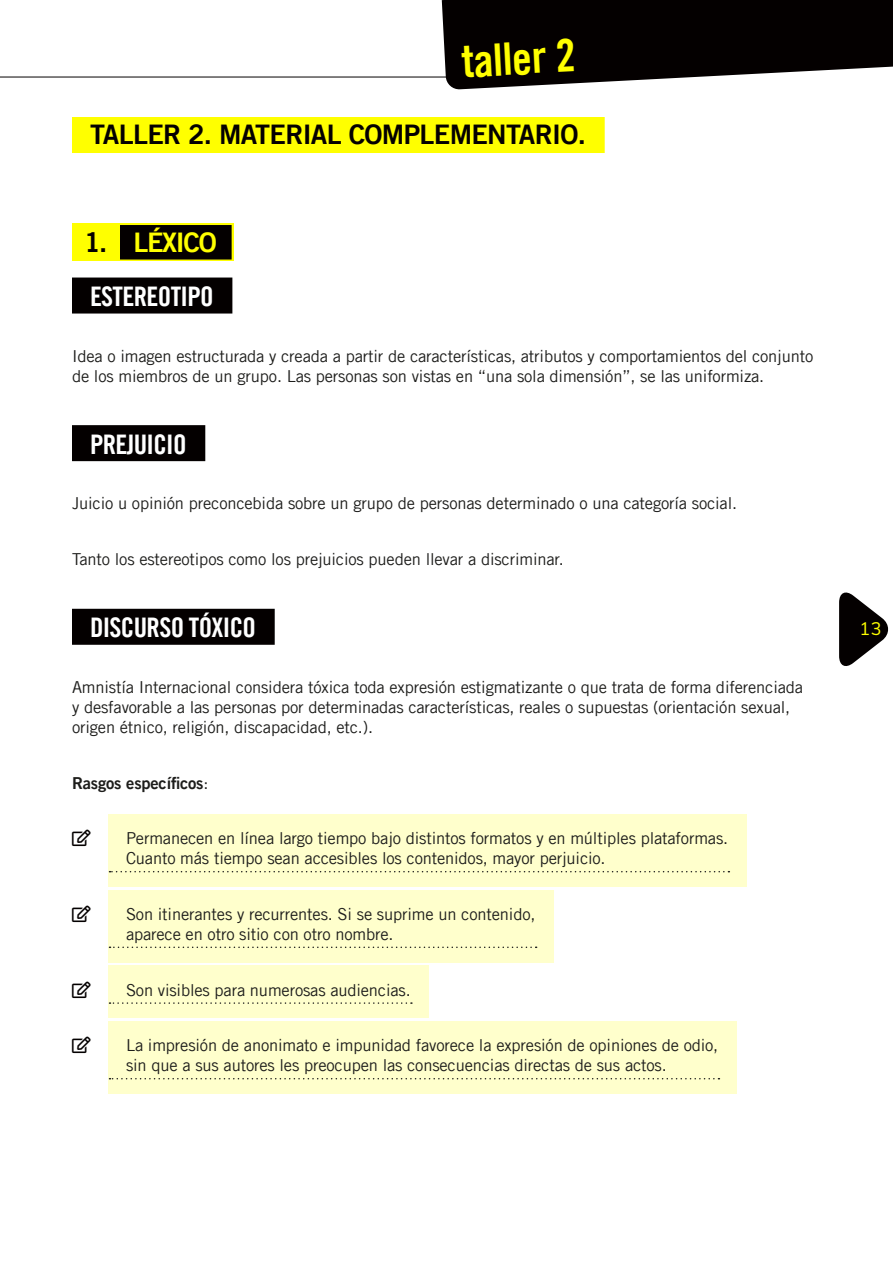
<style>
.page{position:relative;width:893px;height:1263px;background:#fff}
.page>*{position:absolute;margin:0;border:0;box-sizing:border-box;transform-origin:0 0}
.t1{font:45px "Amnesty Trade Gothic Bd Cn 20";color:#ff0}
.h4_TIT-SUB-VERSIONES{font:27px "Amnesty Trade Gothic Bd Cn 20";letter-spacing:-.025em;color:#fff}
.TIT_-_VERSION2{font:27px "Amnesty Trade Gothic Bd 2";letter-spacing:-.025em;color:#040000}
.N2_CORTADO_V2_1_1{font:27px "Amnesty Trade Gothic Bd 2";letter-spacing:-.05em;color:#ff0}
.TEXTO-NORMAL{font:16.5px/19.8px "Amnesty Trade Gothic";letter-spacing:-.01em;color:#1d1d1b}
.LISTA-CHECK-V2{font:16.5px/19.8px "Amnesty Trade Gothic";letter-spacing:-.01em;color:#1d1d1b}
.TEXTO-NORMAL-2{font:16.5px "Amnesty Trade Gothic Bd 2";letter-spacing:-.01em;color:#1d1d1b}
.s1{color:#040000}
.s2{font-family:"Amnesty Trade Gothic"}
</style>
<div class="page">
<svg style="left:442px;top:0;width:451px;height:90px;background:#252222"></svg>
<hr style="left:0;top:77px;width:446px;height:1px;background:#040000">
<div style="left:72px;top:117px;width:533px;height:36px;background:#ff0"></div>
<div style="left:72px;top:224px;width:161px;height:37px;background:#ff0"></div>
<div style="left:120px;top:225px;width:112px;height:35px;background:#040000"></div>
<div style="left:72px;top:278px;width:160px;height:36px;background:#040000"></div>
<div style="left:72px;top:425px;width:133px;height:36px;background:#040000"></div>
<div style="left:72px;top:609px;width:203px;height:36px;background:#040000"></div>
<div style="left:108px;top:814px;width:638px;height:73px;background:#ffc"></div>
<svg style="left:110px;top:871px;width:619px;height:1px"></svg>
<svg style="left:108px;top:890px;width:446px;height:128px;background:#fefed1"></svg>
<div style="left:108px;top:1021px;width:628px;height:73px;background:#ffc"></div>
<svg style="left:110px;top:1078px;width:609px;height:1px"></svg>
<svg style="left:839px;top:592px;width:50px;height:74px"></svg>
<h1 class="t1" style="left:460px;top:34px;width:116px;rotate:-3deg">taller 2</h1>
<h2 class="TIT_-_VERSION2" style="left:90px;top:118px;width:497px">TALLER 2. MATERIAL COMPLEMENTARIO.</h2>
<h3 class="N2_CORTADO_V2_1_1" style="left:84px;top:226px;width:134px"><span class="s1">1.</span> LÉXICO</h3>
<h4 class="h4_TIT-SUB-VERSIONES" style="left:90px;top:280px;width:125px">ESTEREOTIPO</h4>
<p class="TEXTO-NORMAL" style="left:72px;top:346px;width:743px">Idea o imagen estructurada y creada a partir de características, atributos y comportamientos del conjunto de los miembros de un grupo. Las personas son vistas en “una sola dimensión”, se las uniformiza.</p>
<h4 class="h4_TIT-SUB-VERSIONES" style="left:90px;top:428px;width:98px">PREJUICIO</h4>
<p class="TEXTO-NORMAL" style="left:72px;top:493px;width:667px">Juicio u opinión preconcebida sobre un grupo de personas determinado o una categoría social.</p>
<p class="TEXTO-NORMAL" style="left:72px;top:549px;width:493px">Tanto los estereotipos como los prejuicios pueden llevar a discriminar.</p>
<h4 class="h4_TIT-SUB-VERSIONES" style="left:90px;top:611px;width:168px">DISCURSO TÓXICO</h4>
<p class="TEXTO-NORMAL" style="left:72px;top:677px;width:733px">Amnistía Internacional considera tóxica toda expresión estigmatizante o que trata de forma diferenciada y desfavorable a las personas por determinadas características, reales o supuestas (orientación sexual, origen étnico, religión, discapacidad, etc.).</p>
<p class="TEXTO-NORMAL-2" style="left:72px;top:772px;width:138px">Rasgos específicos<span class="s2">:</span></p>
<p class="LISTA-CHECK-V2" style="left:126px;top:828px;width:604px">Permanecen en línea largo tiempo bajo distintos formatos y en múltiples plataformas.<br>Cuanto más tiempo sean accesibles los contenidos, mayor perjuicio.</p>
<p class="LISTA-CHECK-V2" style="left:126px;top:904px;width:411px">Son itinerantes y recurrentes. Si se suprime un contenido, aparece en otro sitio con otro nombre.</p>
<p class="LISTA-CHECK-V2" style="left:126px;top:979px;width:286px">Son visibles para numerosas audiencias.</p>
<p class="LISTA-CHECK-V2" style="left:126px;top:1035px;width:594px">La impresión de anonimato e impunidad favorece la expresión de opiniones de odio, sin que a sus autores les preocupen las consecuencias directas de sus actos.</p>
</div>
